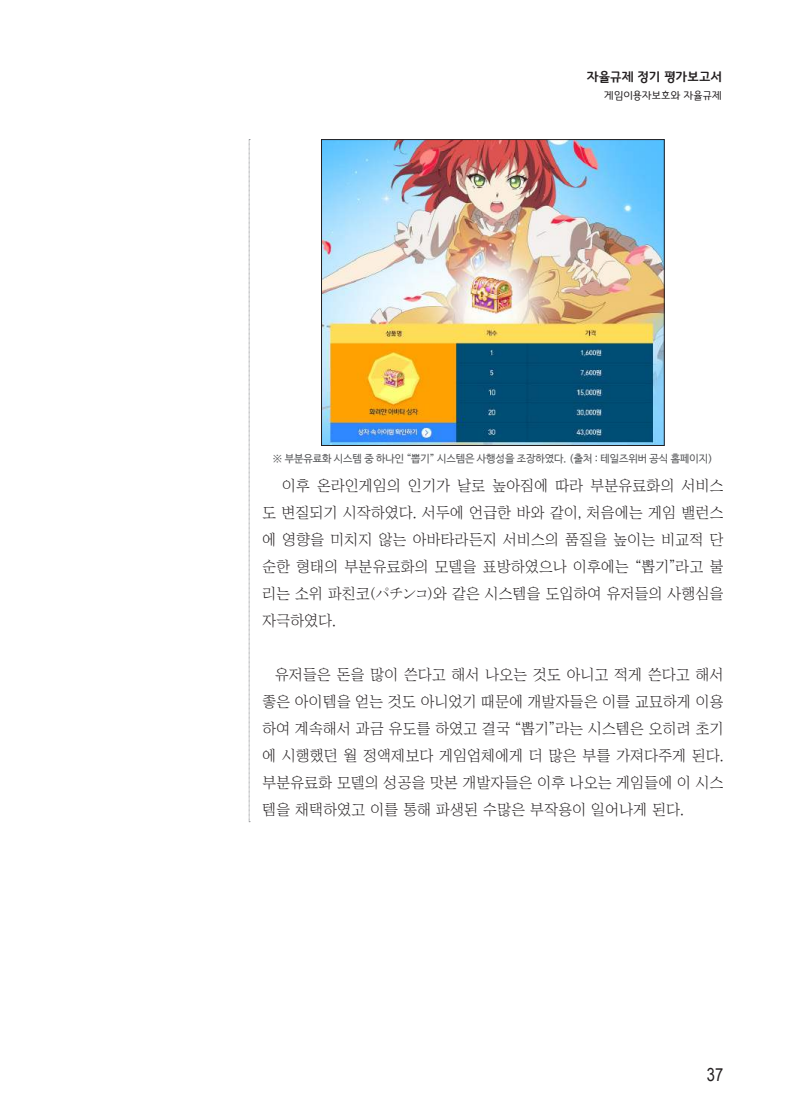
<style>
.page{position:relative;width:800px;height:1119px;background:#fff}
.page>*{position:absolute;margin:0;border:0;box-sizing:border-box;transform-origin:0 0}
.t1{font:18px "Arial Narrow";color:#231f20}
.t2{font:15px/27px "Chosunilbo NM";letter-spacing:.025em;color:#231f20;text-align:justify}
.t3{font:13.5px "Gyeonggi Title M";color:#231f20}
.t4{font:11.25px "Gyeonggi Title L";color:#231f20}
.t5{font:10.5px "Nanum Barun Gothic";color:#57585a}
</style>
<div class="page">
<img style="left:323px;top:141px;width:339px;height:302px">
<div style="left:321px;top:139px;width:343px;height:306px;border:1px solid #231f20"></div>
<svg style="left:249px;top:139px;width:1px;height:683px"></svg>
<p class="t3" style="left:586px;top:69px;width:137px">자율규제 정기 평가보고서</p>
<p class="t4" style="left:604px;top:89px;width:119px">게임이용자보호와 자율규제</p>
<p class="t5" style="left:273px;top:453px;width:441px">※ 부분유료화 시스템 중 하나인 “뽑기” 시스템은 사행성을 조장하였다. (출처 : 테일즈위버 공식 홈페이지)</p>
<p class="t2" style="left:262px;top:472px;width:462px;text-indent:20px">이후 온라인게임의 인기가 날로 높아짐에 따라 부분유료화의 서비스 도 변질되기 시작하였다. 서두에 언급한 바와 같이, 처음에는 게임 밸런스 에 영향을 미치지 않는 아바타라든지 서비스의 품질을 높이는 비교적 단 순한 형태의 부분유료화의 모델을 표방하였으나 이후에는 “뽑기”라고 불 리는 소위 파친코(パチンコ)와 같은 시스템을 도입하여 유저들의 사행심을 자극하였다.</p>
<p class="t2" style="left:262px;top:661px;width:462px;text-indent:13px">유저들은 돈을 많이 쓴다고 해서 나오는 것도 아니고 적게 쓴다고 해서 좋은 아이템을 얻는 것도 아니었기 때문에 개발자들은 이를 교묘하게 이용 하여 계속해서 과금 유도를 하였고 결국 “뽑기”라는 시스템은 오히려 초기 에 시행했던 월 정액제보다 게임업체에게 더 많은 부를 가져다주게 된다. 부분유료화 모델의 성공을 맛본 개발자들은 이후 나오는 게임들에 이 시스 템을 채택하였고 이를 통해 파생된 수많은 부작용이 일어나게 된다.</p>
<p class="t1" style="left:706px;top:1061px;width:18px">37</p>
</div>
